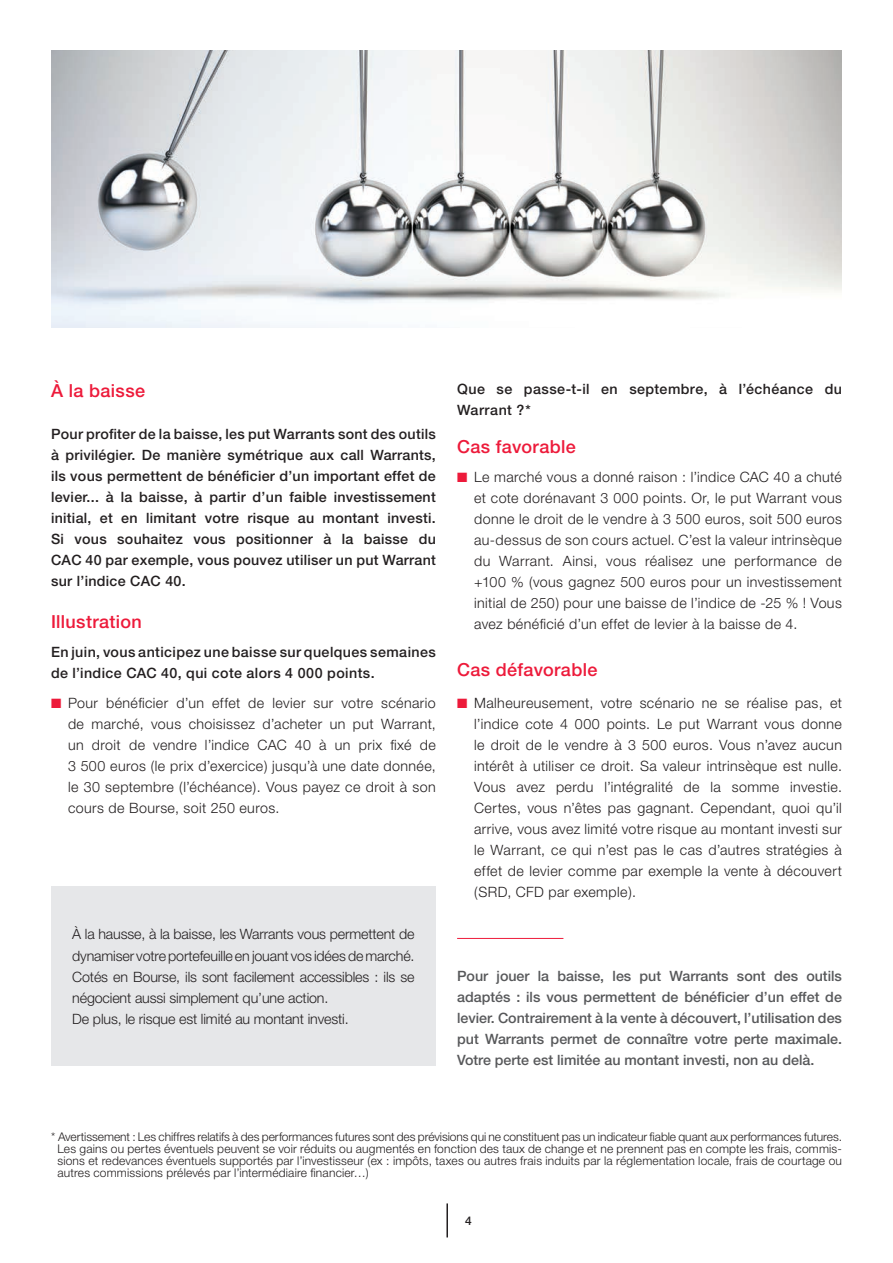
<style>
.page{position:relative;width:893px;height:1263px;background:#fff}
.page>*{position:absolute;margin:0;border:0;box-sizing:border-box;transform-origin:0 0}
.t1{font:500 18px "Helvetica Neue";letter-spacing:.02em;color:#ed1a3a}
.t2{font:300 14.25px/21px "Helvetica Neue";letter-spacing:.03em;color:#231f20;text-align:justify}
.t3{font:500 14.25px/21px "Helvetica Neue LT Std";letter-spacing:.02em;color:#231f20;text-align:justify}
.t4{font:500 14.25px/21px "Helvetica Neue LT Std";color:#57585a;text-align:justify}
.t5{font:300 14.25px/21px "Helvetica Neue LT Std";letter-spacing:-.01em;color:#231f20}
.t6{font:500 14.25px/21px "Helvetica Neue";letter-spacing:.03em;color:#231f20}
.t7{font:300 12px/12px "Helvetica Neue";letter-spacing:.015em;color:#231f20;text-align:justify}
.t8{font:500 12px "Helvetica Neue";color:#231f20}
.s1{color:#ed1a3a}
</style>
<div class="page">
<hr style="left:446px;top:1203px;width:2px;height:34px;background:#231f20">
<hr style="left:457px;top:938px;width:106px;height:1px;background:#ed1a3a">
<div style="left:51px;top:887px;width:385px;height:179px;background:#e6e7e9"></div>
<img style="left:51px;top:51px;width:791px;height:276px">
<p class="t1" style="left:51px;top:380px;width:96px">À la baisse</p>
<p class="t3" style="left:51px;top:423px;width:386px">Pour profiter de la baisse, les put Warrants sont des outils à privilégier. De manière symétrique aux call Warrants, ils vous permettent de bénéficier d’un important effet de levier... à la baisse, à partir d’un faible investissement initial, et en limitant votre risque au montant investi.<br>Si vous souhaitez vous positionner à la baisse du CAC 40 par exemple, vous pouvez utiliser un put Warrant sur l’indice CAC 40.</p>
<p class="t1" style="left:51px;top:611px;width:92px">Illustration</p>
<p class="t6" style="left:51px;top:641px;width:386px">En juin, vous anticipez une baisse sur quelques semaines de l’indice CAC 40, qui cote alors 4 000 points.</p>
<p class="t2" style="left:68px;top:692px;width:369px;text-indent:-17px"><span class="s1">■</span> Pour bénéficier d’un effet de levier sur votre scénario de marché, vous choisissez d’acheter un put Warrant, un droit de vendre l’indice CAC 40 à un prix fixé de 3 500 euros (le prix d’exercice) jusqu’à une date donnée, le 30 septembre (l’échéance). Vous payez ce droit à son cours de Bourse, soit 250 euros.</p>
<p class="t5" style="left:72px;top:924px;width:344px">À la hausse, à la baisse, les Warrants vous permettent de dynamiser votre portefeuille en jouant vos idées de marché.<br>Cotés en Bourse, ils sont facilement accessibles : ils se négocient aussi simplement qu’une action.<br>De plus, le risque est limité au montant investi.</p>
<p class="t6" style="left:457px;top:378px;width:386px">Que se passe-t-il en septembre, à l’échéance du<br>Warrant ?*</p>
<p class="t1" style="left:457px;top:436px;width:120px">Cas favorable</p>
<p class="t2" style="left:474px;top:466px;width:369px;text-indent:-17px"><span class="s1">■</span> Le marché vous a donné raison : l’indice CAC 40 a chuté et cote dorénavant 3 000 points. Or, le put Warrant vous donne le droit de le vendre à 3 500 euros, soit 500 euros au-dessus de son cours actuel. C’est la valeur intrinsèque du Warrant. Ainsi, vous réalisez une performance de +100 % (vous gagnez 500 euros pour un investissement initial de 250) pour une baisse de l’indice de -25 % ! Vous avez bénéficié d’un effet de levier à la baisse de 4.</p>
<p class="t1" style="left:457px;top:659px;width:142px">Cas défavorable</p>
<p class="t2" style="left:474px;top:692px;width:369px;text-indent:-17px"><span class="s1">■</span> Malheureusement, votre scénario ne se réalise pas, et l’indice cote 4 000 points. Le put Warrant vous donne le droit de le vendre à 3 500 euros. Vous n’avez aucun intérêt à utiliser ce droit. Sa valeur intrinsèque est nulle.<br>Vous avez perdu l’intégralité de la somme investie.<br>Certes, vous n’êtes pas gagnant. Cependant, quoi qu’il arrive, vous avez limité votre risque au montant investi sur le Warrant, ce qui n’est pas le cas d’autres stratégies à effet de levier comme par exemple la vente à découvert (SRD, CFD par exemple).</p>
<p class="t4" style="left:457px;top:965px;width:386px">Pour jouer la baisse, les put Warrants sont des outils adaptés : ils vous permettent de bénéficier d’un effet de levier. Contrairement à la vente à découvert, l’utilisation des put Warrants permet de connaître votre perte maximale.<br>Votre perte est limitée au montant investi, non au delà.</p>
<p class="t7" style="left:57px;top:1130px;width:786px;text-indent:-6px">* Avertissement : Les chiffres relatifs à des performances futures sont des prévisions qui ne constituent pas un indicateur fiable quant aux performances futures.<br>Les gains ou pertes éventuels peuvent se voir réduits ou augmentés en fonction des taux de change et ne prennent pas en compte les frais, commis&shy;sions et redevances éventuels supportés par l’investisseur (ex : impôts, taxes ou autres frais induits par la réglementation locale, frais de courtage ou autres commissions prélevés par l’intermédiaire financier…)</p>
<p class="t8" style="left:465px;top:1213px;width:8px">4</p>
</div>
